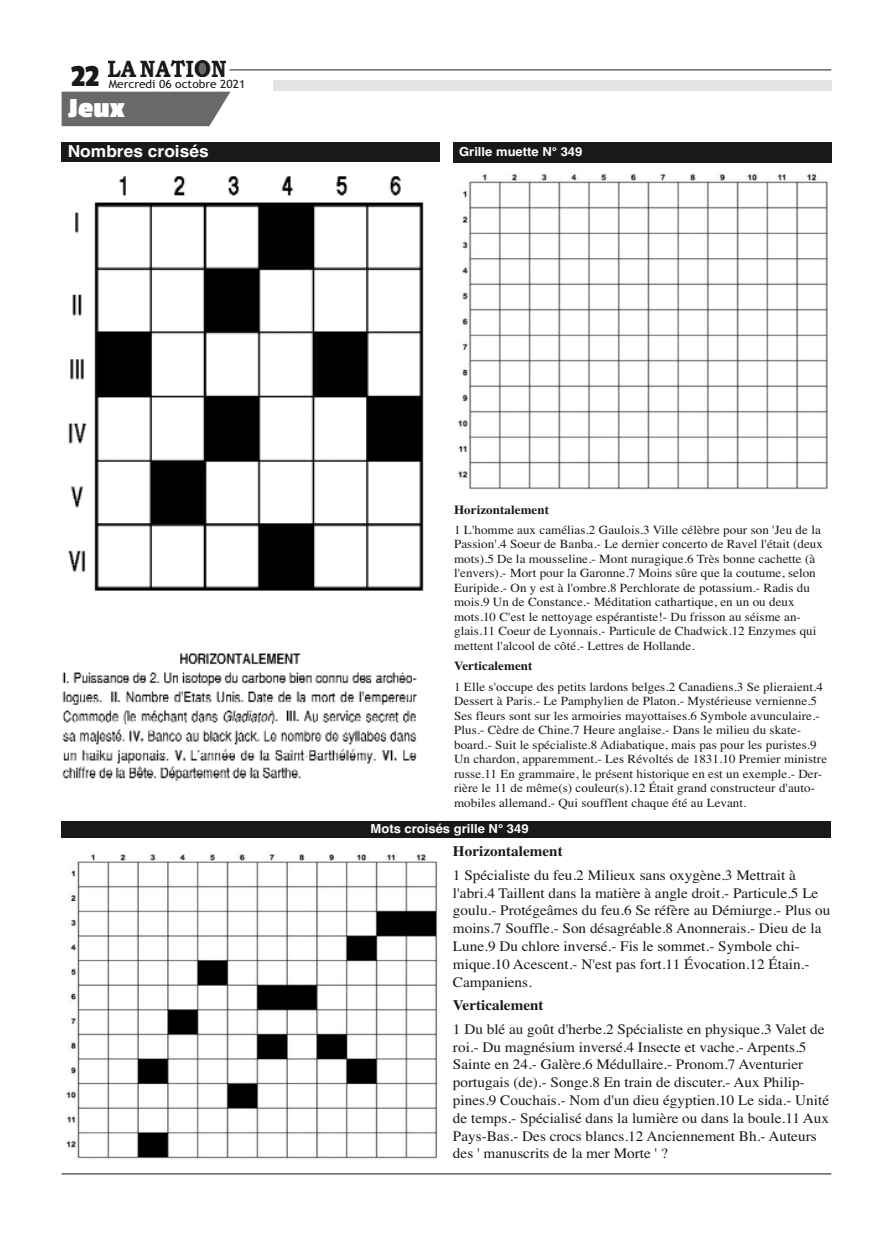
<style>
.page{position:relative;width:893px;height:1234px;background:#fff}
.page>*{position:absolute;margin:0;border:0;box-sizing:border-box;transform-origin:0 0}
.t1{font:32.1px "Passion One";color:#191919;scale:1.05 1}
.t2{font:700 28.95px "Passion One";color:#fff;scale:1.05 1}
.t3{font:700 16.5px "Helvetica";color:#fff;scale:1.05 1}
.t4{font:14.55px/17.9px "Times";color:#191919;scale:1.05 1}
.t5{font:700 14.55px "Times";color:#191919;scale:1.05 1}
.t6{font:12.45px/14.5px "Times";letter-spacing:.005em;color:#191919;scale:1.05 1}
.t7{font:700 12.45px "Helvetica";color:#fff;scale:1.05 1}
.t8{font:700 12.45px "Times";letter-spacing:.005em;color:#191919;scale:1.05 1}
.t9{font:11.4px "Trebuchet MS";color:#191919;scale:1.05 1}
</style>
<div class="page">
<hr style="left:62px;top:1173px;width:769px;height:1px;background:#191919">
<img style="left:109px;top:60px;width:117px;height:16px">
<hr style="left:229px;top:70px;width:602px;height:1px;background:#191919">
<div style="left:273px;top:80px;width:558px;height:11px;background:#e3e3e3"></div>
<div style="left:62px;top:92px;width:168px;height:34px;background:#696969"></div>
<div style="left:62px;top:820px;width:769px;height:17px;background:#191919"></div>
<div style="left:453px;top:142px;width:378px;height:21px;background:#191919"></div>
<div style="left:62px;top:142px;width:378px;height:19px;background:#191919"></div>
<img style="left:458px;top:173px;width:370px;height:317px">
<img style="left:66px;top:854px;width:374px;height:305px">
<img style="left:62px;top:176px;width:362px;height:606px">
<h1 class="t1" style="left:71px;top:59px;width:28px">22</h1>
<p class="t9" style="left:109px;top:77px;width:131px">Mercredi 06 octobre 2021</p>
<h2 class="t2" style="left:68px;top:93px;width:55px">Jeux</h2>
<h3 class="t3" style="left:68px;top:141px;width:136px">Nombres croisés</h3>
<p class="t7" style="left:459px;top:145px;width:119px">Grille muette N° 349</p>
<p class="t8" style="left:454px;top:502px;width:92px">Horizontalement</p>
<p class="t6" style="left:454px;top:522px;width:353px">1 L'homme aux camélias.2 Gaulois.3 Ville célèbre pour son 'Jeu de la Passion'.4 Soeur de Banba.- Le dernier concerto de Ravel l'était (deux mots).5 De la mousseline.- Mont nuragique.6 Très bonne cachette (à l'envers).- Mort pour la Garonne.7 Moins sûre que la coutume, selon Euripide.- On y est à l'ombre.8 Perchlorate de potassium.- Radis du mois.9 Un de Constance.- Méditation cathartique, en un ou deux mots.10 C'est le nettoyage espérantiste!- Du frisson au séisme an&shy;glais.11 Coeur de Lyonnais.- Particule de Chadwick.12 Enzymes qui mettent l'alcool de côté.- Lettres de Hollande.</p>
<p class="t8" style="left:454px;top:658px;width:76px">Verticalement</p>
<p class="t6" style="left:454px;top:679px;width:357px">1 Elle s'occupe des petits lardons belges.2 Canadiens.3 Se plieraient.4<br>Dessert à Paris.- Le Pamphylien de Platon.- Mystérieuse vernienne.5<br>Ses fleurs sont sur les armoiries mayottaises.6 Symbole avunculaire.- Plus.- Cèdre de Chine.7 Heure anglaise.- Dans le milieu du skate&shy;board.- Suit le spécialiste.8 Adiabatique, mais pas pour les puristes.9<br>Un chardon, apparemment.- Les Révoltés de 1831.10 Premier ministre russe.11 En grammaire, le présent historique en est un exemple.- Der&shy;rière le 11 de même(s) couleur(s).12 Était grand constructeur d'auto&shy;mobiles allemand.- Qui soufflent chaque été au Levant.</p>
<p class="t7" style="left:370px;top:821px;width:152px">Mots croisés grille N° 349</p>
<p class="t5" style="left:453px;top:842px;width:106px">Horizontalement</p>
<p class="t4" style="left:453px;top:865px;width:361px">1 Spécialiste du feu.2 Milieux sans oxygène.3 Mettrait à l'abri.4 Taillent dans la matière à angle droit.- Particule.5 Le goulu.- Protégeâmes du feu.6 Se réfère au Démiurge.- Plus ou moins.7 Souffle.- Son désagréable.8 Anonnerais.- Dieu de la Lune.9 Du chlore inversé.- Fis le sommet.- Symbole chi&shy;mique.10 Acescent.- N'est pas fort.11 Évocation.12 Étain.- Campaniens.</p>
<p class="t5" style="left:453px;top:996px;width:88px">Verticalement</p>
<p class="t4" style="left:453px;top:1019px;width:360px">1 Du blé au goût d'herbe.2 Spécialiste en physique.3 Valet de roi.- Du magnésium inversé.4 Insecte et vache.- Arpents.5<br>Sainte en 24.- Galère.6 Médullaire.- Pronom.7 Aventurier portugais (de).- Songe.8 En train de discuter.- Aux Philip&shy;pines.9 Couchais.- Nom d'un dieu égyptien.10 Le sida.- Unité de temps.- Spécialisé dans la lumière ou dans la boule.11 Aux Pays-Bas.- Des crocs blancs.12 Anciennement Bh.- Auteurs des ' manuscrits de la mer Morte ' ?</p>
</div>
